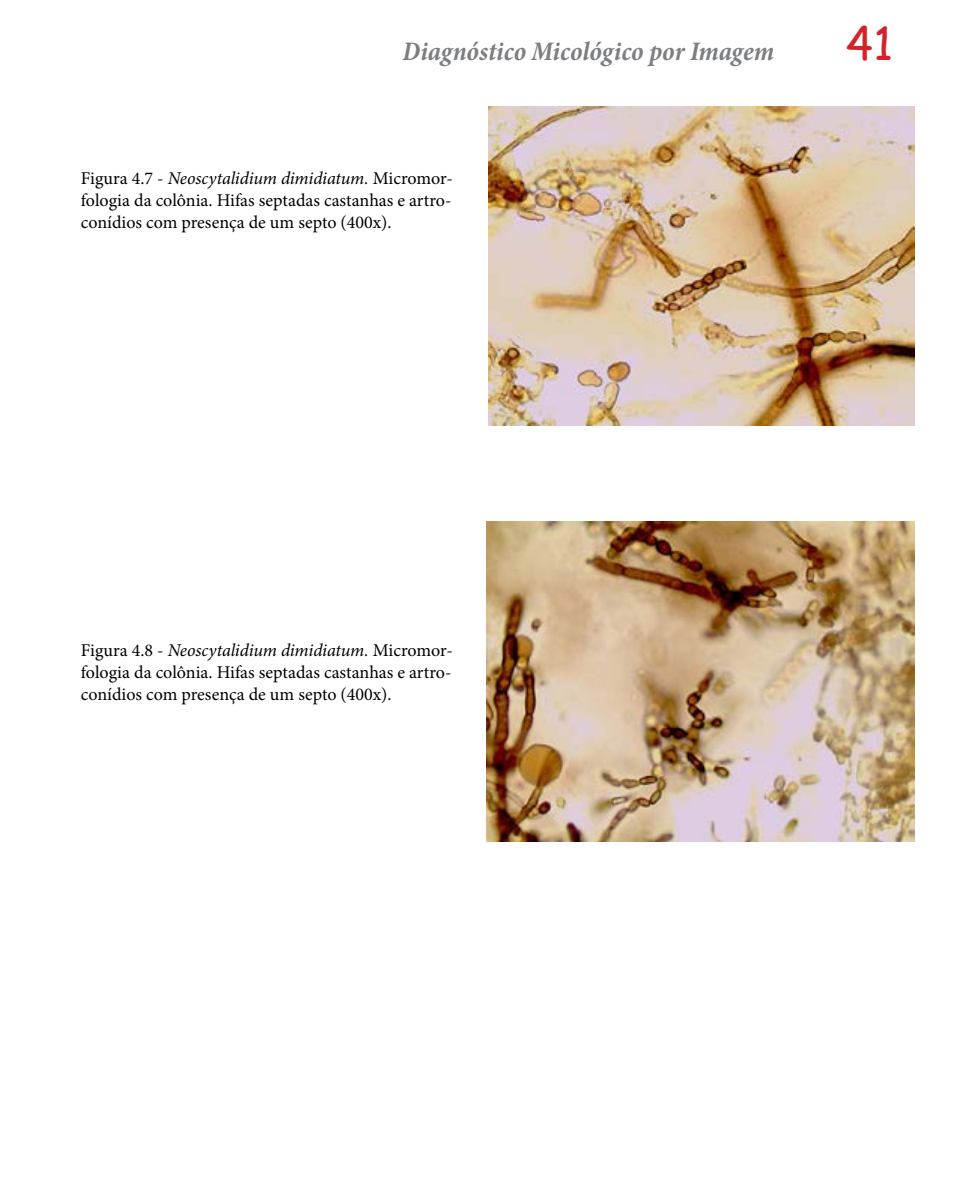
<style>
.page{position:relative;width:978px;height:1191px;background:#fff}
.page>*{position:absolute;margin:0;border:0;box-sizing:border-box;transform-origin:0 0}
.t1{font:45px "Comic Sans MS";color:#d2232a}
.t2{font:italic 700 condensed 27px "Minion Pro";color:#7c7e81}
.t3{font:18px/21.6px "Minion Pro";color:#000;text-align:justify}
.s1{font-style:italic}
</style>
<div class="page">
<img style="left:489px;top:106px;width:425px;height:319px">
<img style="left:487px;top:521px;width:427px;height:320px">
<h2 class="t2" style="left:402px;top:33px;width:373px">Diagnóstico Micológico por Imagem</h2>
<p class="t3" style="left:81px;top:168px;width:373px">Figura 4.7 - <span class="s1">Neoscytalidium dimidiatum.</span> Micromor&shy;fologia da colônia. Hifas septadas castanhas e artro&shy;conídios com presença de um septo (400x).</p>
<h1 class="t1" style="left:846px;top:11px;width:49px">41</h1>
<p class="t3" style="left:81px;top:640px;width:373px">Figura 4.8 - <span class="s1">Neoscytalidium dimidiatum.</span> Micromor&shy;fologia da colônia. Hifas septadas castanhas e artro&shy;conídios com presença de um septo (400x).</p>
</div>
